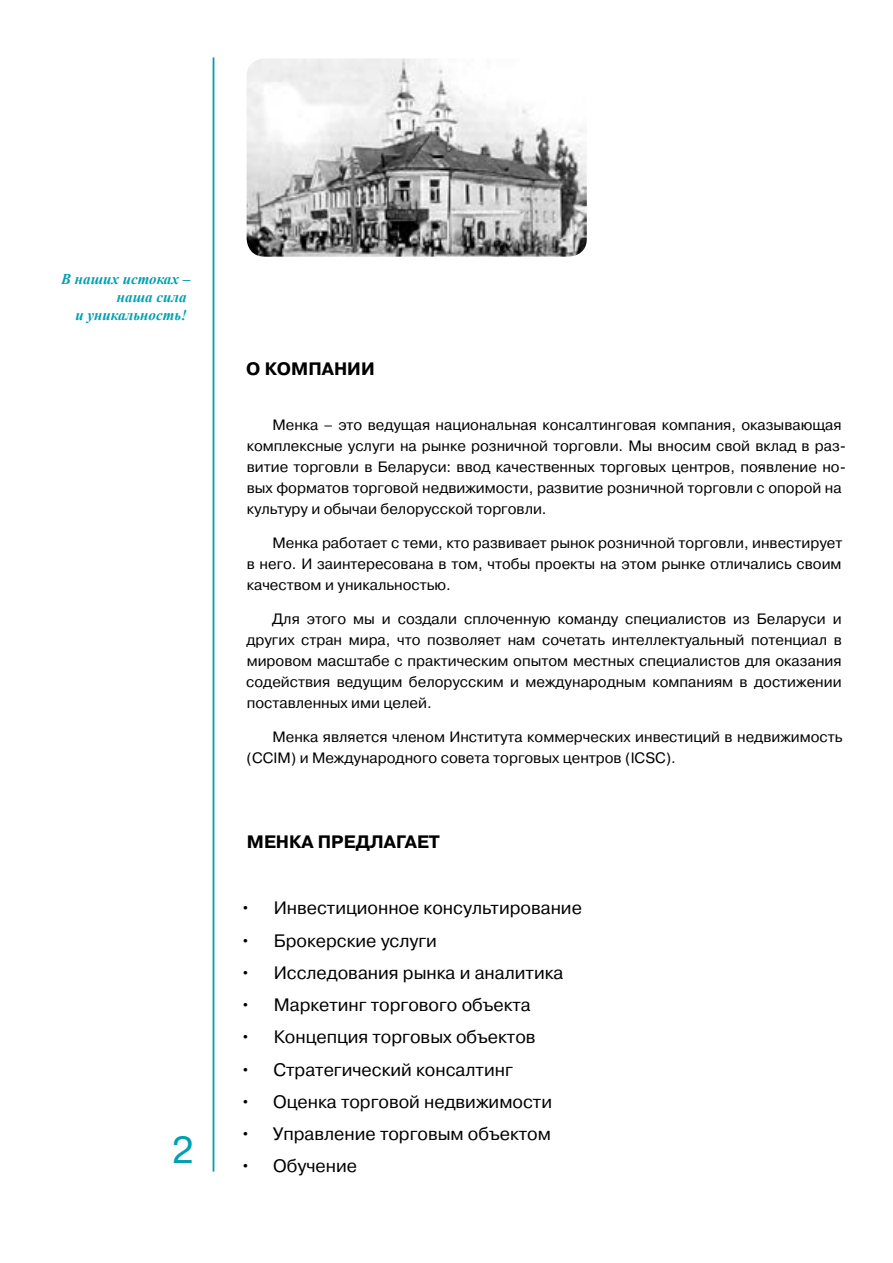
<style>
.page{position:relative;width:893px;height:1263px;background:#fff}
.page>*{position:absolute;margin:0;border:0;box-sizing:border-box;transform-origin:0 0}
.t1{font:37.5px "Pragmatica C";color:#00a0af}
.t2{font:18px "Pragmatica C";color:#000}
.t3{font:700 18px "Pragmatica C";color:#000}
.t4{font:15px/21px "Pragmatica C";color:#000}
.t5{font:italic 700 15px/18px "Times New Roman";color:#00a0af;text-align:right}
</style>
<div class="page">
<hr style="left:213px;top:57px;width:1px;height:1114px;background:#00a0af">
<img style="left:247px;top:58px;width:340px;height:199px">
<p class="t5" style="left:61px;top:269px;width:131px">В наших истоках – наша сила<br>и уникальность!</p>
<h1 class="t1" style="left:172px;top:1129px;width:23px">2</h1>
<p class="t3" style="left:246px;top:359px;width:90px">О КОМ ПАНИИ</p>
<p class="t4" style="left:247px;top:415px;width:601px;text-indent:26px">Менка – это ведущая национальная консалтинговая компания, оказывающая комплексные услуги на рынке розничной торговли. Мы вносим свой вклад в раз&shy;витие торговли в Беларуси: ввод качественных торговых центров, появление но&shy;вых форматов торговой недвижимости, развитие розничной торговли с опорой на культуру и обычаи белорусской торговли.</p>
<p class="t4" style="left:247px;top:533px;width:597px;text-align:justify;text-indent:26px">Менка работает с теми, кто развивает рынок розничной торговли, инвестирует в него. И заинтересована в том, чтобы проекты на этом рынке отличались своим качеством и уникальностью.</p>
<p class="t4" style="left:246px;top:608px;width:597px;text-align:justify;text-indent:26px">Для этого мы и создали сплоченную команду специалистов из Беларуси и других стран мира, что позволяет нам сочетать интеллектуальный потенциал в мировом масштабе с практическим опытом местных специалистов для оказания содействия ведущим белорусским и международным компаниям в достижении поставленных ими целей.</p>
<p class="t4" style="left:247px;top:726px;width:597px;text-indent:26px">Менка является членом Института коммерческих инвестиций в недвижимость (CCIM) и Международного совета торговых центров (ICSC).</p>
<p class="t3" style="left:247px;top:832px;width:15px">МЕН</p>
<p class="t3" style="left:289px;top:832px;width:56px">КА ПРЕД</p>
<p class="t3" style="left:370px;top:832px;width:27px">ЛАГАЕ</p>
<p class="t3" style="left:429px;top:832px;width:13px">Т</p>
<p class="t2" style="left:240px;top:898px;width:343px">• Инвестиционное консультирование</p>
<p class="t2" style="left:240px;top:930px;width:198px">• Брокерские услуги</p>
<p class="t2" style="left:240px;top:963px;width:325px">• Исследования рынка и аналитика</p>
<p class="t2" style="left:240px;top:995px;width:292px">• Маркетинг торгового объекта</p>
<p class="t2" style="left:240px;top:1027px;width:297px">• Концепция торговых объектов</p>
<p class="t2" style="left:240px;top:1059px;width:274px">• Стратегический консалтинг</p>
<p class="t2" style="left:240px;top:1092px;width:313px">• Оценка торговой недвижимости</p>
<p class="t2" style="left:240px;top:1124px;width:312px">• Управление торговым объектом</p>
<p class="t2" style="left:240px;top:1156px;width:118px">• Обучение</p>
</div>
